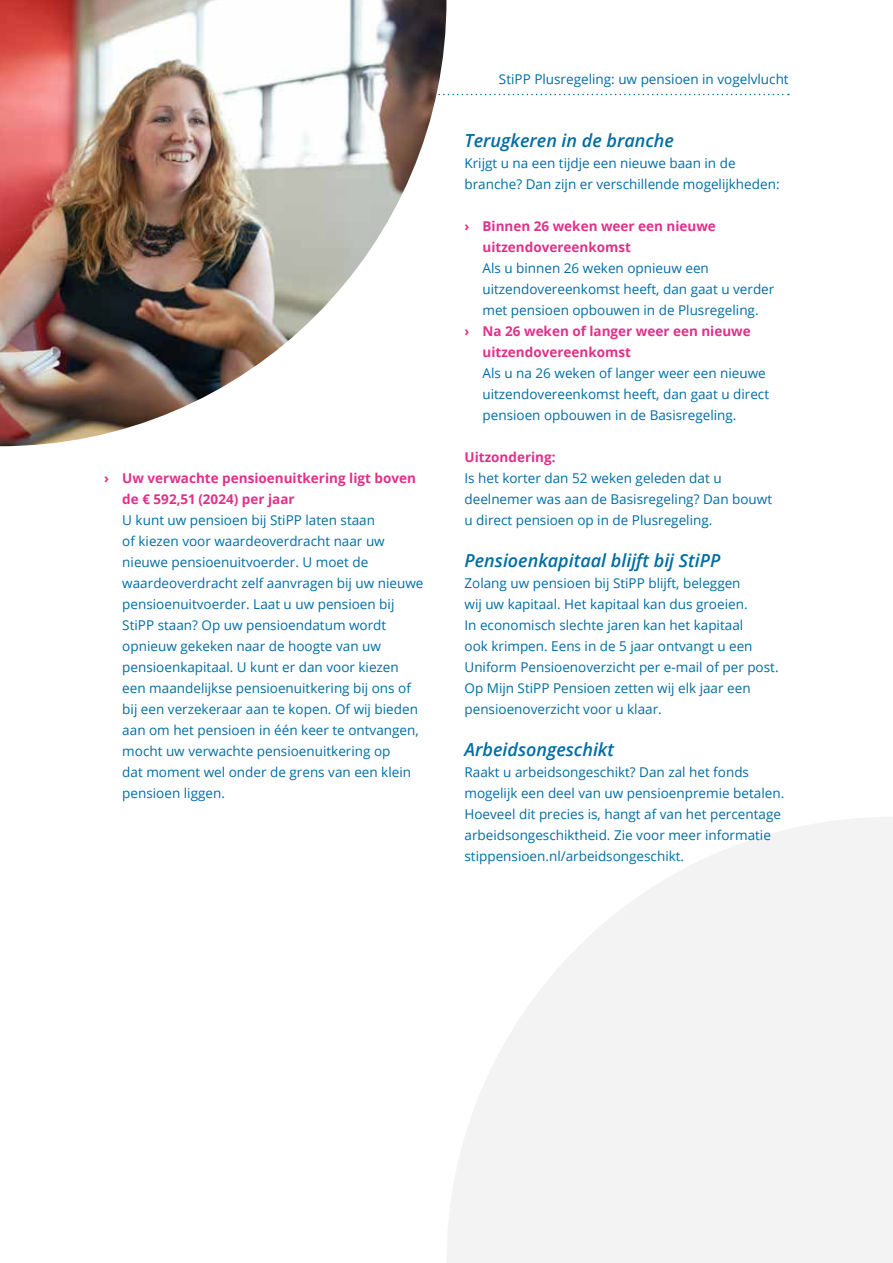
<style>
.page{position:relative;width:893px;height:1263px;background:#fff}
.page>*{position:absolute;margin:0;border:0;box-sizing:border-box;transform-origin:0 0}
.t1{font:italic 600 18px "Open Sans";color:#006da3}
.t2{font:13.5px/21px "Open Sans";color:#006da3}
.t3{font:700 13.5px/21px "Open Sans";color:#e0318a}
</style>
<div class="page">
<svg style="left:447px;top:817px;width:445px;height:446px;fill:#f4f3f3"></svg>
<svg style="left:447px;top:94px;width:342px;height:1px"></svg>
<img style="left:0;top:0;width:446px;height:446px">
<p class="t3" style="left:122px;top:467px;width:295px;text-indent:-18px">› Uw verwachte pensioenuitkering ligt boven de € 592,51 (2024) per jaar</p>
<p class="t2" style="left:122px;top:509px;width:302px">U kunt uw pensioen bij StiPP laten staan<br>of kiezen voor waardeoverdracht naar uw nieuwe pensioenuitvoerder. U moet de waardeoverdracht zelf aanvragen bij uw nieuwe pensioenuitvoerder. Laat u uw pensioen bij StiPP staan? Op uw pensioendatum wordt opnieuw gekeken naar de hoogte van uw pensioenkapitaal. U kunt er dan voor kiezen een maandelijkse pensioenuitkering bij ons of bij een verzekeraar aan te kopen. Of wij bieden aan om het pensioen in één keer te ontvangen, mocht uw verwachte pensioenuitkering op<br>dat moment wel onder de grens van een klein pensioen liggen.</p>
<p class="t2" style="left:499px;top:68px;width:291px">StiPP Plusregeling: uw pensioen in vogelvlucht</p>
<h1 class="t1" style="left:464px;top:128px;width:211px">Terugkeren in de branche</h1>
<p class="t2" style="left:464px;top:152px;width:316px">Krijgt u na een tijdje een nieuwe baan in de branche? Dan zijn er verschillende mogelijkheden:</p>
<p class="t3" style="left:482px;top:215px;width:235px;text-indent:-18px">› Binnen 26 weken weer een nieuwe uitzendovereenkomst</p>
<p class="t2" style="left:482px;top:257px;width:293px">Als u binnen 26 weken opnieuw een uitzendovereenkomst heeft, dan gaat u verder met pensioen opbouwen in de Plusregeling.</p>
<p class="t3" style="left:482px;top:320px;width:270px;text-indent:-18px">› Na 26 weken of langer weer een nieuwe uitzendovereenkomst</p>
<p class="t2" style="left:482px;top:362px;width:288px">Als u na 26 weken of langer weer een nieuwe uitzendovereenkomst heeft, dan gaat u direct pensioen opbouwen in de Basisregeling.</p>
<p class="t3" style="left:464px;top:446px;width:93px">Uitzondering:</p>
<p class="t2" style="left:464px;top:467px;width:309px">Is het korter dan 52 weken geleden dat u deelnemer was aan de Basisregeling? Dan bouwt u direct pensioen op in de Plusregeling.</p>
<h1 class="t1" style="left:464px;top:548px;width:257px">Pensioenkapitaal blijft bij StiPP</h1>
<p class="t2" style="left:464px;top:572px;width:315px">Zolang uw pensioen bij StiPP blijft, beleggen<br>wij uw kapitaal. Het kapitaal kan dus groeien.<br>In economisch slechte jaren kan het kapitaal<br>ook krimpen. Eens in de 5 jaar ontvangt u een Uniform Pensioenoverzicht per e-mail of per post.<br>Op Mijn StiPP Pensioen zetten wij elk jaar een pensioenoverzicht voor u klaar.</p>
<h1 class="t1" style="left:464px;top:737px;width:151px">Arbeidsongeschikt</h1>
<p class="t2" style="left:464px;top:761px;width:321px">Raakt u arbeidsongeschikt? Dan zal het fonds mogelijk een deel van uw pensioenpremie betalen.<br>Hoeveel dit precies is, hangt af van het percentage arbeidsongeschiktheid. Zie voor meer informatie stippensioen.nl/arbeidsongeschikt.</p>
</div>
